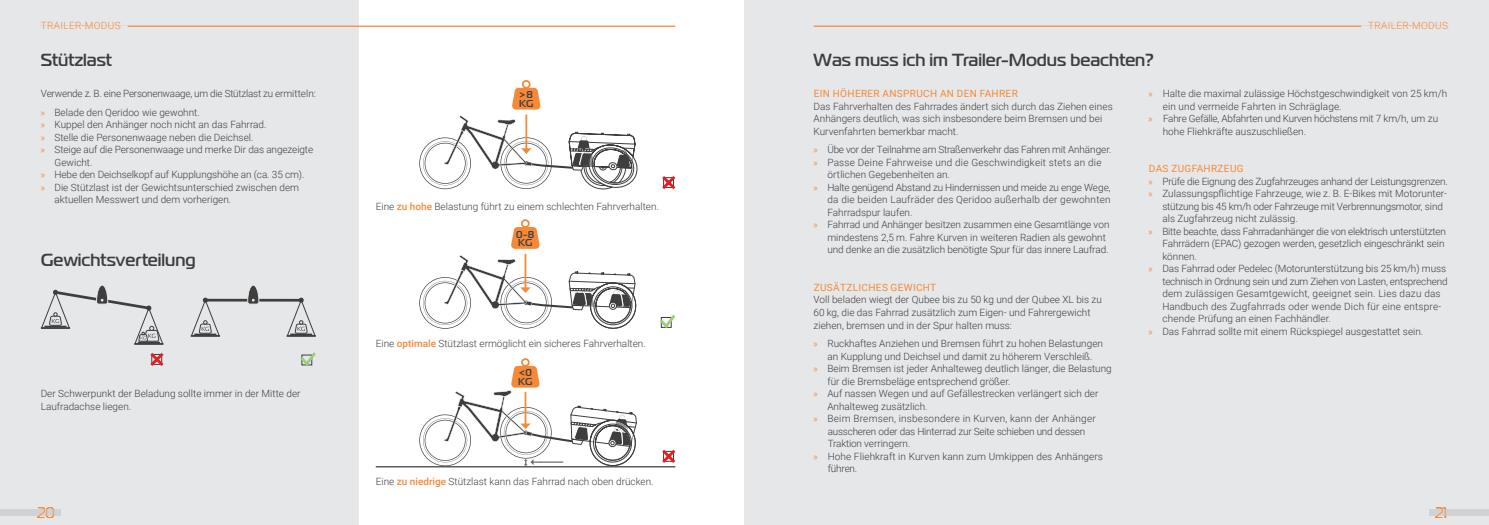
<style>
.page{position:relative;width:1489px;height:525px;background:#fff}
.page>*{position:absolute;margin:0;border:0;box-sizing:border-box;transform-origin:0 0}
.t1{font:500 17.5px "Magistral";color:#3e3e3f}
.t2{font:300 15.12px "Magistral";color:#f58938}
.t3{font:300 15px "Magistral";color:#f58938}
.t4{font:300 10px/12.5px "Roboto";color:#3e3e3f}
.t5{font:300 10px/18.8px "Roboto";letter-spacing:-.02em;color:#3e3e3f}
.t6{font:300 10px "Roboto";letter-spacing:.02em;color:#3e3e3f}
.t7{font:10px "Roboto";letter-spacing:.035em;color:#f58938}
.t8{font:300 10px "Roboto";letter-spacing:.035em;color:#f58938}
.t9{font:500 10px/8.8px "Magistral";color:#3e3e3f}
.s1{font-family:"Myriad Pro";font-weight:400;color:#f58938}
.s2{font-weight:700}
.s3{font-weight:500;color:#f58938}
</style>
<div class="page">
<div style="left:744px;top:0;width:744px;height:524px;background:#e6e7e9"></div>
<div style="left:0;top:0;width:358px;height:524px;background:#e6e7e9"></div>
<div style="left:1429px;top:509px;width:59px;height:6px;background:#d1d2d4"></div>
<div style="left:0;top:509px;width:61px;height:6px;background:#d1d2d4"></div>
<hr style="left:376px;top:466px;width:299px;height:1px;background:#3e3e3f">
<svg style="left:419px;top:115px;width:219px;height:75px"></svg>
<hr style="left:525px;top:114px;width:2px;height:37px;background:#f58938">
<svg style="left:512px;top:80px;width:28px;height:29px"></svg>
<hr style="left:524px;top:253px;width:2px;height:37px;background:#f58938">
<svg style="left:419px;top:255px;width:218px;height:74px"></svg>
<svg style="left:511px;top:219px;width:29px;height:30px"></svg>
<svg style="left:660px;top:315px;width:16px;height:14px"></svg>
<svg style="left:662px;top:176px;width:14px;height:14px"></svg>
<svg style="left:662px;top:449px;width:14px;height:14px"></svg>
<svg style="left:41px;top:285px;width:123px;height:81px"></svg>
<hr style="left:205px;top:298px;width:96px;height:3px;background:#3e3e3f">
<svg style="left:247px;top:285px;width:12px;height:19px"></svg>
<hr style="left:286px;top:335px;width:30px;height:1px;background:#3e3e3f">
<svg style="left:191px;top:297px;width:29px;height:39px"></svg>
<svg style="left:287px;top:297px;width:29px;height:39px"></svg>
<svg style="left:300px;top:352px;width:16px;height:14px"></svg>
<hr style="left:813px;top:26px;width:634px;height:1px;background:#f58938">
<hr style="left:1360px;top:25px;width:87px;height:3px;background:#e6e7e9">
<hr style="left:41px;top:26px;width:634px;height:1px;background:#f58938">
<hr style="left:41px;top:25px;width:87px;height:3px;background:#e6e7e9">
<svg style="left:418px;top:358px;width:226px;height:110px"></svg>
<p class="t8" style="left:41px;top:19px;width:81px">TRAILER-MODUS</p>
<p class="t8" style="left:1368px;top:19px;width:81px">TRAILER-MODUS</p>
<h1 class="t1" style="left:41px;top:49px;width:73px">Stützlast</h1>
<p class="t5" style="left:41px;top:84px;width:277px">Verwende z. B. eine Personenwaage, um die Stützlast zu ermitteln: <span class="s1">»</span> Belade den Qeridoo wie gewohnt.</p>
<p class="t4" style="left:41px;top:118px;width:227px"><span class="s1">»</span> Kuppel den Anhänger noch nicht an das Fahrrad.</p>
<p class="t4" style="left:41px;top:130px;width:214px"><span class="s1">»</span> Stelle die Personenwaage neben die Deichsel.</p>
<p class="t4" style="left:41px;top:143px;width:274px"><span class="s1">»</span> Steige auf die Personenwaage und merke Dir das angezeigte</p>
<p class="t4" style="left:55px;top:155px;width:40px">Gewicht.</p>
<p class="t4" style="left:41px;top:168px;width:265px"><span class="s1">»</span> Hebe den Deichselkopf auf Kupplungshöhe an (ca. 35 cm).</p>
<p class="t4" style="left:41px;top:180px;width:260px"><span class="s1">»</span> Die Stützlast ist der Gewichtsunterschied zwischen dem</p>
<p class="t4" style="left:55px;top:193px;width:178px">aktuellen Messwert und dem vorherigen.</p>
<h1 class="t1" style="left:41px;top:249px;width:156px">Gewichtsverteilung</h1>
<p class="t4" style="left:41px;top:387px;width:261px">Der Schwerpunkt der Beladung sollte immer in der Mitte der<br>Laufradachse liegen.</p>
<p class="t9" style="left:519px;top:90px;width:16px"><span class="s2">&gt;</span>8<br>KG</p>
<p class="t4" style="left:376px;top:199px;width:285px">Eine <span class="s3">zu hohe</span> Belastung führt zu einem schlechten Fahrverhalten.</p>
<p class="t9" style="left:516px;top:230px;width:20px">0-8<br>KG</p>
<p class="t4" style="left:376px;top:337px;width:271px">Eine <span class="s3">optimale</span> Stützlast ermöglicht ein sicheres Fahrverhalten.</p>
<p class="t9" style="left:518px;top:368px;width:16px"><span class="s2">&lt;</span>0<br>KG</p>
<p class="t4" style="left:376px;top:474px;width:279px">Eine <span class="s3">zu niedrige</span> Stützlast kann das Fahrrad nach oben drücken.</p>
<h1 class="t1" style="left:813px;top:49px;width:342px">Was muss ich im Trailer-Modus beachten?</h1>
<p class="t7" style="left:813px;top:86px;width:205px">EIN HÖHERER ANSPRUCH AN DEN FAHRER</p>
<p class="t4" style="left:1148px;top:87px;width:300px"><span class="s1">»</span> Halte die maximal zulässige Höchstgeschwindigkeit von 25 km/h</p>
<p class="t4" style="left:1162px;top:99px;width:180px">ein und vermeide Fahrten in Schräglage.</p>
<p class="t5" style="left:1148px;top:109px;width:291px"><span class="s1">»</span> Fahre Gefälle, Abfahrten und Kurven höchstens mit 7 km/h, um zu</p>
<p class="t4" style="left:1162px;top:124px;width:145px">hohe Fliehkräfte auszuschließen.</p>
<p class="t4" style="left:813px;top:99px;width:301px">Das Fahrverhalten des Fahrrades ändert sich durch das Ziehen eines<br>Anhängers deutlich, was sich insbesondere beim Bremsen und bei<br>Kurvenfahrten bemerkbar macht.</p>
<p class="t5" style="left:813px;top:140px;width:299px"><span class="s1">»</span> Übe vor der Teilnahme am Straßenverkehr das Fahren mit Anhänger.</p>
<p class="t6" style="left:813px;top:155px;width:289px"><span class="s1">»</span> Passe Deine Fahrweise und die Geschwindigkeit stets an die</p>
<p class="t4" style="left:827px;top:168px;width:124px">örtlichen Gegebenheiten an.</p>
<p class="t5" style="left:813px;top:177px;width:298px"><span class="s1">»</span> Halte genügend Abstand zu Hindernissen und meide zu enge Wege,</p>
<p class="t6" style="left:827px;top:193px;width:285px">da die beiden Laufräder des Qeridoo außerhalb der gewohnten</p>
<p class="t4" style="left:827px;top:205px;width:87px">Fahrradspur laufen.</p>
<p class="t4" style="left:813px;top:218px;width:297px"><span class="s1">»</span> Fahrrad und Anhänger besitzen zusammen eine Gesamtlänge von</p>
<p class="t4" style="left:827px;top:230px;width:280px">mindestens 2,5 m. Fahre Kurven in weiteren Radien als gewohnt</p>
<p class="t4" style="left:827px;top:243px;width:283px">und denke an die zusätzlich benötigte Spur für das innere Laufrad.</p>
<p class="t7" style="left:1148px;top:161px;width:96px">DAS ZUGFAHRZEUG</p>
<p class="t5" style="left:1148px;top:171px;width:301px"><span class="s1">»</span> Prüfe die Eignung des Zugfahrzeuges anhand der Leistungsgrenzen.</p>
<p class="t4" style="left:1148px;top:187px;width:300px"><span class="s1">»</span> Zulassungspflichtige Fahrzeuge, wie z. B. E-Bikes mit Motorunter-</p>
<p class="t5" style="left:1162px;top:196px;width:282px">stützung bis 45 km/h oder Fahrzeuge mit Verbrennungsmotor, sind</p>
<p class="t4" style="left:1162px;top:212px;width:137px">als Zugfahrzeug nicht zulässig.</p>
<p class="t5" style="left:1148px;top:221px;width:299px"><span class="s1">»</span> Bitte beachte, dass Fahrradanhänger die von elektrisch unterstützten</p>
<p class="t4" style="left:1162px;top:237px;width:284px">Fahrrädern (EPAC) gezogen werden, gesetzlich eingeschränkt sein</p>
<p class="t4" style="left:1162px;top:249px;width:36px">können.</p>
<p class="t4" style="left:1148px;top:262px;width:299px"><span class="s1">»</span> Das Fahrrad oder Pedelec (Motorunterstützung bis 25 km/h) muss</p>
<p class="t5" style="left:1162px;top:271px;width:287px">technisch in Ordnung sein und zum Ziehen von Lasten, entsprechend</p>
<p class="t6" style="left:1162px;top:286px;width:280px">dem zulässigen Gesamtgewicht, geeignet sein. Lies dazu das</p>
<p class="t6" style="left:1162px;top:299px;width:280px">Handbuch des Zugfahrrads oder wende Dich für eine entspre-</p>
<p class="t4" style="left:1162px;top:312px;width:170px">chende Prüfung an einen Fachhändler.</p>
<p class="t4" style="left:1148px;top:324px;width:276px"><span class="s1">»</span> Das Fahrrad sollte mit einem Rückspiegel ausgestattet sein.</p>
<p class="t7" style="left:813px;top:280px;width:124px">ZUSÄTZLICHES GEWICHT</p>
<p class="t4" style="left:813px;top:293px;width:290px">Voll beladen wiegt der Qubee bis zu 50 kg und der Qubee XL bis zu<br>60 kg, die das Fahrrad zusätzlich zum Eigen- und Fahrergewicht ziehen, bremsen und in der Spur halten muss:</p>
<p class="t4" style="left:813px;top:337px;width:291px"><span class="s1">»</span> Ruckhaftes Anziehen und Bremsen führt zu hohen Belastungen</p>
<p class="t4" style="left:827px;top:349px;width:266px">an Kupplung und Deichsel und damit zu höherem Verschleiß.</p>
<p class="t4" style="left:813px;top:362px;width:300px"><span class="s1">»</span> Beim Bremsen ist jeder Anhalteweg deutlich länger, die Belastung</p>
<p class="t4" style="left:827px;top:374px;width:185px">für die Bremsbeläge entsprechend größer.</p>
<p class="t4" style="left:813px;top:387px;width:286px"><span class="s1">»</span> Auf nassen Wegen und auf Gefällestrecken verlängert sich der</p>
<p class="t4" style="left:827px;top:399px;width:102px">Anhalteweg zusätzlich.</p>
<p class="t6" style="left:813px;top:411px;width:283px"><span class="s1">»</span> Beim Bremsen, insbesondere in Kurven, kann der Anhänger</p>
<p class="t5" style="left:827px;top:421px;width:259px">ausscheren oder das Hinterrad zur Seite schieben und dessen</p>
<p class="t4" style="left:827px;top:437px;width:84px">Traktion verringern.</p>
<p class="t4" style="left:813px;top:449px;width:291px"><span class="s1">»</span> Hohe Fliehkraft in Kurven kann zum Umkippen des Anhängers</p>
<p class="t4" style="left:827px;top:462px;width:31px">führen.</p>
<h2 class="t2" style="left:37px;top:503px;width:20px">20</h2>
<h3 class="t3" style="left:1434px;top:503px;width:14px">21</h3>
</div>
